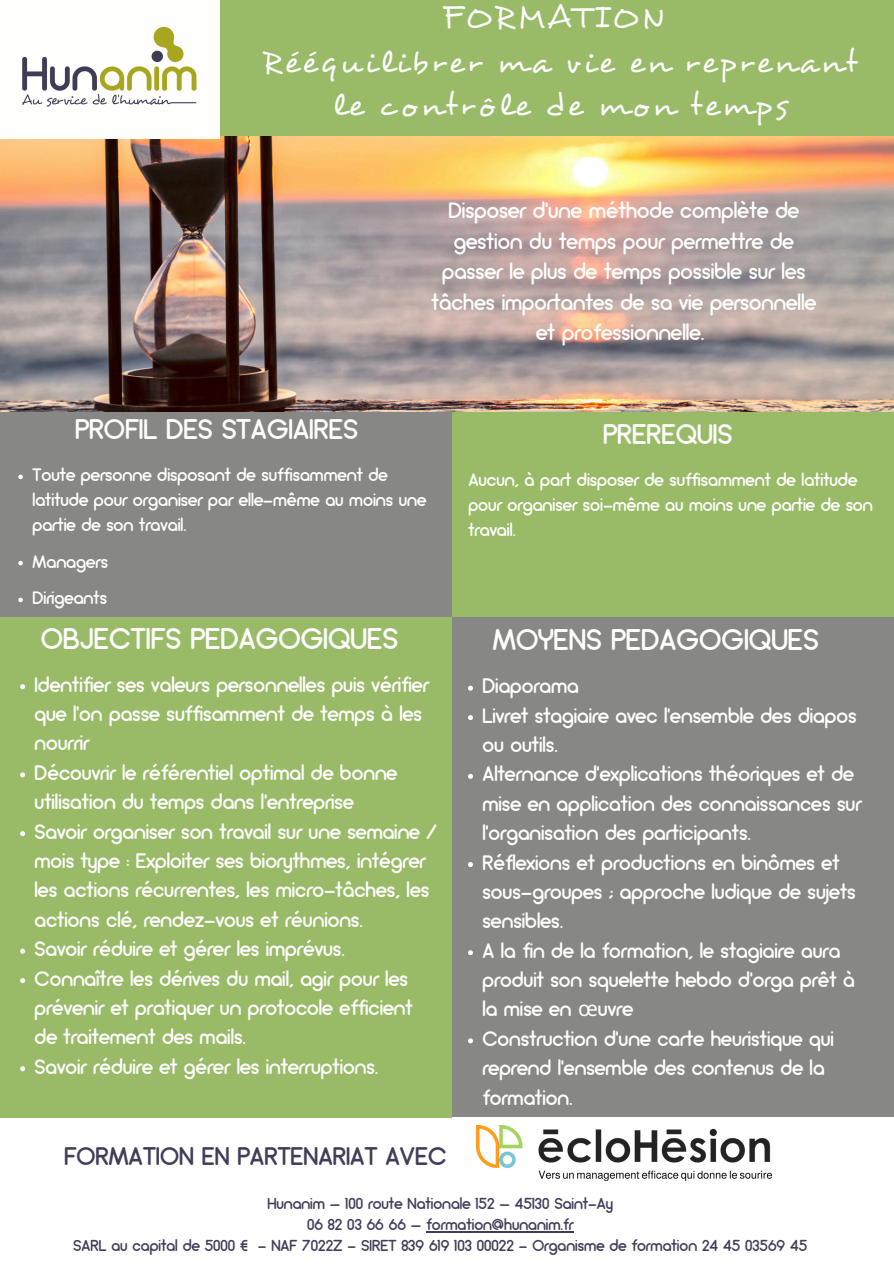
<style>
.page{position:relative;width:894px;height:1264px;background:#fff}
.page>*{position:absolute;margin:0;border:0;box-sizing:border-box;transform-origin:0 0}
.t1{font:33.3px "Desyrel";letter-spacing:.075em;color:#fff}
.t2{font:32.1px/42.9px "Desyrel";letter-spacing:.075em;color:#fff;text-align:center}
.t3{font:30px "Arciform";color:#fefefd}
.t4{font:28.5px "Arciform";color:#fefefd}
.t5{font:25.5px "Arciform";color:#433d59}
.t6{font:22.2px/30.6px "Arciform";color:#fefefd;text-align:center}
.t7{font:21px/29.4px "Arciform";color:#fefefd}
.t8{font:18px/24.8px "Arciform";color:#fefefd}
.t9{font:15.9px "Arciform";color:#433d59}
.s1{font-family:"Noto Sans"}
</style>
<div class="page">
<div style="left:452px;top:615px;width:441px;height:501px;background:#878786"></div>
<div style="left:451px;top:408px;width:442px;height:209px;background:#99bb68"></div>
<div style="left:0;top:615px;width:452px;height:502px;background:#99bb68"></div>
<div style="left:0;top:0;width:893px;height:138px;background:#99bb68"></div>
<div style="left:0;top:411px;width:452px;height:206px;background:#878786"></div>
<img style="left:0;top:137px;width:893px;height:274px">
<img style="left:476px;top:1125px;width:295px;height:55px">
<img style="left:0;top:0;width:216px;height:168px">
<svg style="left:18px;top:474px;width:5px;height:5px"></svg>
<svg style="left:18px;top:561px;width:5px;height:4px"></svg>
<svg style="left:18px;top:597px;width:5px;height:5px"></svg>
<svg style="left:20px;top:684px;width:5px;height:5px"></svg>
<svg style="left:20px;top:772px;width:5px;height:5px"></svg>
<svg style="left:20px;top:831px;width:5px;height:5px"></svg>
<svg style="left:20px;top:948px;width:5px;height:5px"></svg>
<svg style="left:20px;top:978px;width:5px;height:5px"></svg>
<svg style="left:20px;top:1066px;width:5px;height:5px"></svg>
<svg style="left:468px;top:685px;width:5px;height:5px"></svg>
<svg style="left:468px;top:715px;width:5px;height:5px"></svg>
<svg style="left:468px;top:773px;width:5px;height:5px"></svg>
<svg style="left:468px;top:862px;width:5px;height:5px"></svg>
<svg style="left:468px;top:950px;width:5px;height:5px"></svg>
<svg style="left:468px;top:1038px;width:5px;height:5px"></svg>
<hr style="left:426px;top:1231px;width:147px;height:1px;background:#433d59">
<p class="t1" style="left:442px;top:-3px;width:223px">FORMATION</p>
<p class="t2" style="left:262px;top:42px;width:596px">Rééquilibrer ma vie en reprenant le contrôle de mon temps</p>
<p class="t6" style="left:431px;top:197px;width:386px">Disposer d’une méthode complète de gestion du temps pour permettre de passer le plus de temps possible sur les tâches importantes de sa vie personnelle et professionnelle.</p>
<h2 class="t4" style="left:75px;top:418px;width:284px">PROFIL DES STAGIAIRES</h2>
<p class="t8" style="left:32px;top:464px;width:395px">Toute personne disposant de suffisamment de latitude pour organiser par elle-même au moins une partie de son travail.</p>
<h5 class="t8" style="left:32px;top:551px;width:77px">Managers</h5>
<h3 class="t8" style="left:32px;top:587px;width:76px">Dirigeants</h3>
<p class="t3" style="left:41px;top:626px;width:358px">OBJECTIFS PEDAGOGIQUES</p>
<p class="t7" style="left:35px;top:671px;width:395px">Identifier ses valeurs personnelles puis vérifier que l’on passe suffisamment de temps à les nourrir</p>
<p class="t7" style="left:35px;top:760px;width:364px">Découvrir le référentiel optimal de bonne utilisation du temps dans l’entreprise</p>
<h1 class="t7" style="left:35px;top:818px;width:404px">Savoir organiser son travail sur une semaine / mois type : Exploiter ses biorythmes, intégrer les actions récurrentes, les micro-tâches, les actions clé, rendez-vous et réunions.</h1>
<p class="t7" style="left:35px;top:936px;width:312px">Savoir réduire et gérer les imprévus.</p>
<p class="t7" style="left:35px;top:965px;width:379px">Connaître les dérives du mail, agir pour les prévenir et pratiquer un protocole efficient de traitement des mails.</p>
<p class="t7" style="left:35px;top:1053px;width:345px">Savoir réduire et gérer les interruptions.</p>
<h4 class="t5" style="left:64px;top:1146px;width:384px">FORMATION EN PARTENARIAT AVEC</h4>
<h6 class="t4" style="left:603px;top:423px;width:131px">PREREQUIS</h6>
<h3 class="t8" style="left:468px;top:469px;width:406px">Aucun, à part disposer de suffisamment de latitude pour organiser soi-même au moins une partie de son travail.</h3>
<p class="t3" style="left:492px;top:627px;width:327px">MOYENS PEDAGOGIQUES</p>
<p class="t7" style="left:482px;top:673px;width:98px">Diaporama</p>
<p class="t7" style="left:482px;top:702px;width:375px">Livret stagiaire avec l'ensemble des diapos ou outils.</p>
<h1 class="t7" style="left:482px;top:761px;width:380px">Alternance d'explications théoriques et de mise en application des connaissances sur l'organisation des participants.</h1>
<p class="t7" style="left:482px;top:849px;width:375px">Réflexions et productions en binômes et sous-groupes ; approche ludique de sujets sensibles.</p>
<p class="t7" style="left:482px;top:937px;width:374px">A la fin de la formation, le stagiaire aura produit son squelette hebdo d’orga prêt à la mise en <span class="s1">œ</span>uvre</p>
<p class="t7" style="left:482px;top:1025px;width:353px">Construction d'une carte heuristique qui reprend l'ensemble des contenus de la formation.</p>
<p class="t9" style="left:267px;top:1196px;width:347px">Hunanim – 100 route Nationale 152 – 45130 Saint-Ay</p>
<p class="t9" style="left:307px;top:1217px;width:268px">06 82 03 66 66 – formation@hunanim.fr</p>
<p class="t9" style="left:73px;top:1239px;width:735px">SARL au capital de 5000 € - NAF 7022Z - SIRET 839 619 103 00022 - Organisme de formation 24 45 03569 45</p>
</div>
